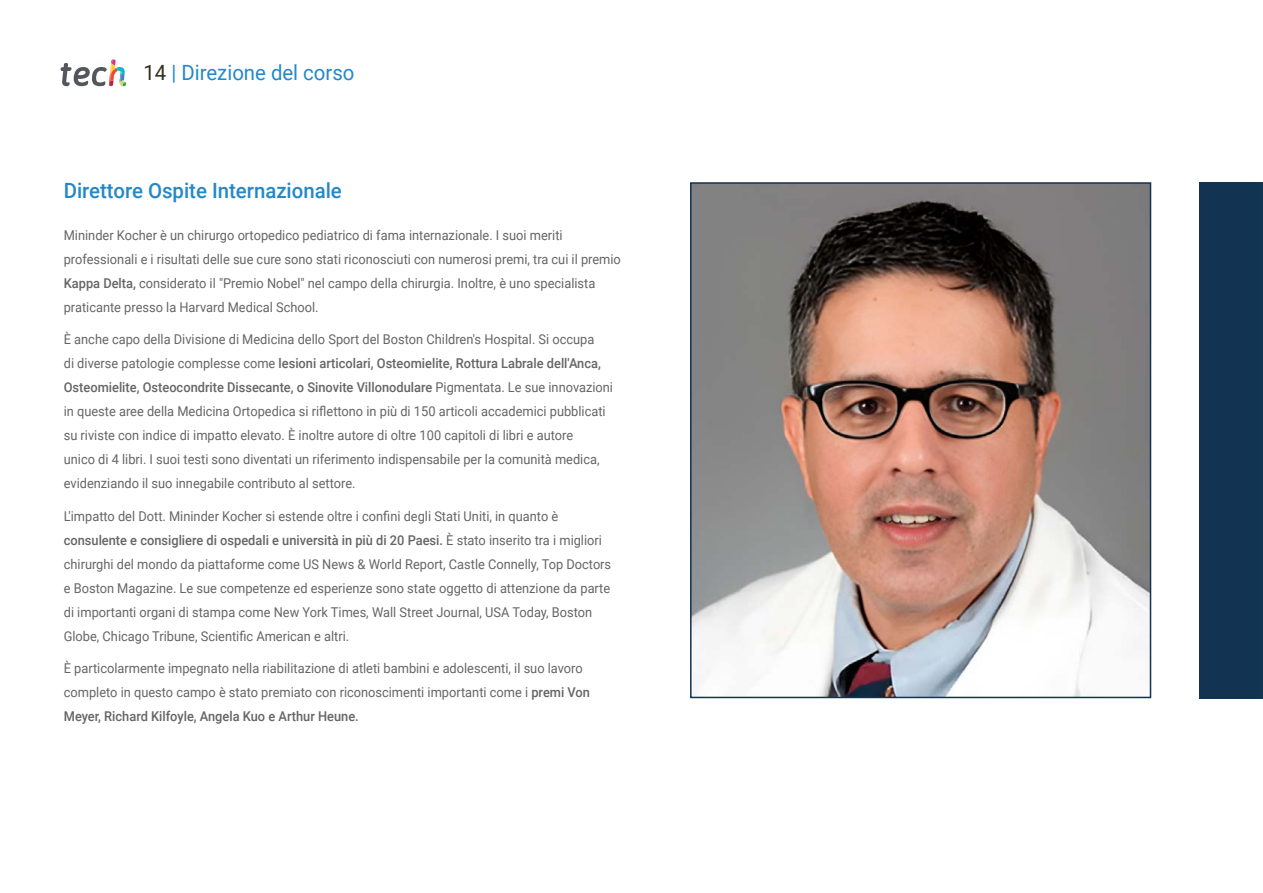
<style>
.page{position:relative;width:1263px;height:893px;background:#fff}
.page>*{position:absolute;margin:0;border:0;box-sizing:border-box;transform-origin:0 0}
.t1{font:500 21px "Roboto";color:#2488c7}
.t2{font:21px "Roboto";color:#2488c9}
.t3{font:13.5px/24px "Roboto";color:#656565;scale:.95 1}
.s1{color:#312e20}
.s2{font-weight:500}
</style>
<div class="page">
<img style="left:693px;top:185px;width:455px;height:510px">
<div style="left:690px;top:182px;width:461px;height:516px;border:2px solid #123352"></div>
<div style="left:1199px;top:182px;width:64px;height:516px;background:#123352"></div>
<svg style="left:61px;top:60px;width:65px;height:27px"></svg>
<h1 class="t2" style="left:144px;top:58px;width:213px"><span class="s1">14</span> | Direzione del corso</h1>
<h1 class="t1" style="left:64px;top:176px;width:280px">Direttore Ospite Internazionale</h1>
<p class="t3" style="left:64px;top:222px;width:588px">Mininder Kocher è un chirurgo ortopedico pediatrico di fama internazionale. I suoi meriti professionali e i risultati delle sue cure sono stati riconosciuti con numerosi premi, tra cui il premio <span class="s2">Kappa Delta,</span> considerato il "Premio Nobel" nel campo della chirurgia. Inoltre, è uno specialista praticante presso la Harvard Medical School.</p>
<p class="t3" style="left:64px;top:327px;width:580px">È anche capo della Divisione di Medicina dello Sport del Boston Children's Hospital. Si occupa<br>di diverse patologie complesse come <span class="s2">lesioni articolari, Osteomielite, Rottura Labrale dell'Anca, Osteomielite, Osteocondrite Dissecante, o Sinovite Villonodulare</span> Pigmentata. Le sue innovazioni in queste aree della Medicina Ortopedica si riflettono in più di 150 articoli accademici pubblicati su riviste con indice di impatto elevato. È inoltre autore di oltre 100 capitoli di libri e autore<br>unico di 4 libri. I suoi testi sono diventati un riferimento indispensabile per la comunità medica, evidenziando il suo innegabile contributo al settore.</p>
<p class="t3" style="left:64px;top:503px;width:578px">L'impatto del Dott. Mininder Kocher si estende oltre i confini degli Stati Uniti, in quanto è <span class="s2">consulente e consigliere di ospedali e università in più di 20 Paesi.</span> È stato inserito tra i migliori chirurghi del mondo da piattaforme come US News &amp; World Report, Castle Connelly, Top Doctors e Boston Magazine. Le sue competenze ed esperienze sono state oggetto di attenzione da parte di importanti organi di stampa come New York Times, Wall Street Journal, USA Today, Boston Globe, Chicago Tribune, Scientific American e altri.</p>
<p class="t3" style="left:64px;top:656px;width:555px">È particolarmente impegnato nella riabilitazione di atleti bambini e adolescenti, il suo lavoro completo in questo campo è stato premiato con riconoscimenti importanti come i <span class="s2">premi Von<br>Meyer, Richard Kilfoyle, Angela Kuo e Arthur Heune.</span></p>
</div>
